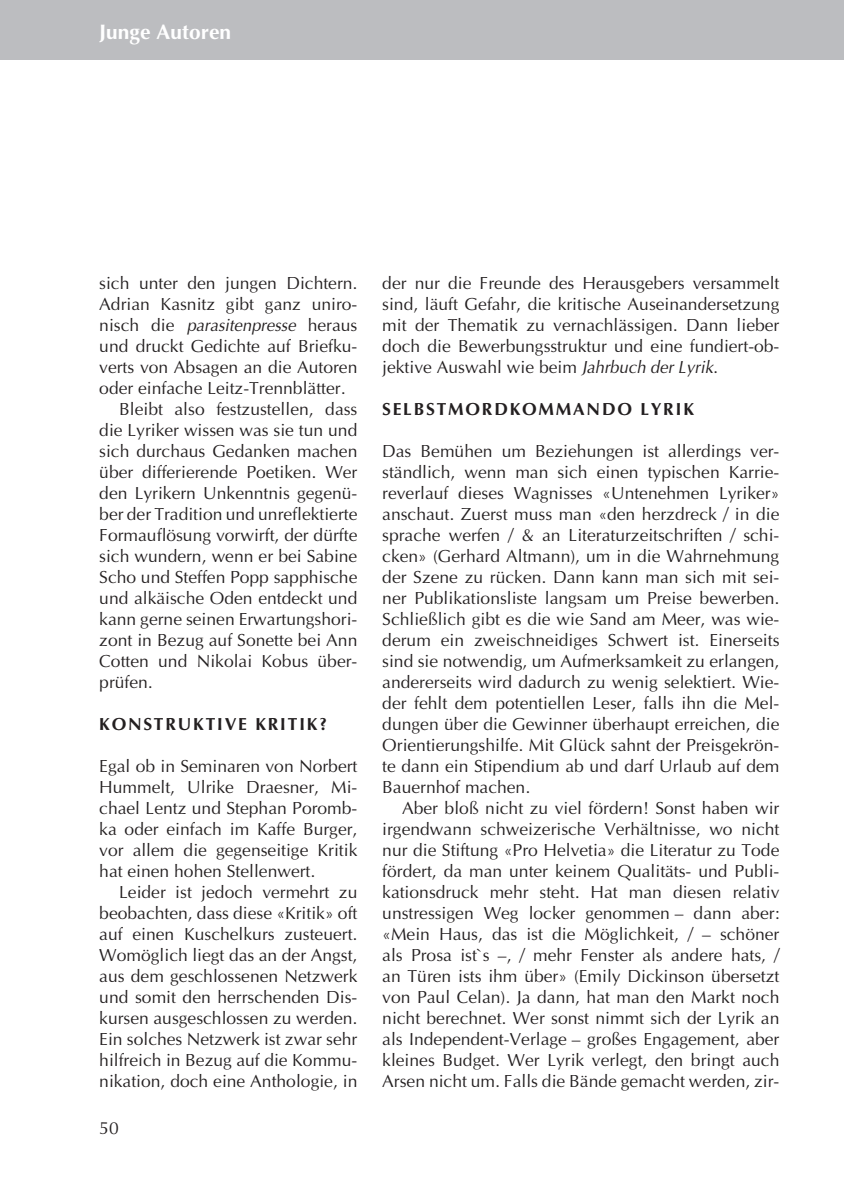
<style>
.page{position:relative;width:844px;height:1191px;background:#fff}
.page>*{position:absolute;margin:0;border:0;box-sizing:border-box;transform-origin:0 0}
.t1{font:700 21px "Optima";color:#fff}
.t2{font:17.5px/21px "Optima";color:#231f20;text-align:justify}
.t3{font:700 17.5px "Optima";letter-spacing:.1em;color:#231f20}
.t4{font:italic 17.5px "Optima";color:#231f20;scale:.95 1}
.s1{font-style:normal}
.s2{font-style:italic}
</style>
<div class="page">
<div style="left:0;top:0;width:843px;height:60px;background:#bcbdc0"></div>
<p class="t1" style="left:99px;top:19px;width:133px">Junge Autoren</p>
<p class="t2" style="left:99px;top:272px;width:259px">sich unter den jungen Dichtern.</p>
<p class="t2" style="left:99px;top:293px;width:259px">Adrian Kasnitz gibt ganz uniro-</p>
<p class="t4" style="left:99px;top:315px;width:273px"><span class="s1">n i s c h d i e</span> parasitenpresse <span class="s1">h e r a u s</span></p>
<p class="t2" style="left:99px;top:335px;width:259px">und druckt Gedichte auf Briefku-</p>
<p class="t2" style="left:99px;top:356px;width:259px">verts von Absagen an die Autoren</p>
<p class="t2" style="left:99px;top:377px;width:248px">oder einfache Leitz-Trennblätter.</p>
<p class="t2" style="left:119px;top:398px;width:240px">Bleibt also festzustellen, dass</p>
<p class="t2" style="left:99px;top:419px;width:259px">die Lyriker wissen was sie tun und</p>
<p class="t2" style="left:99px;top:440px;width:259px">sich durchaus Gedanken machen</p>
<p class="t2" style="left:99px;top:461px;width:259px">über differierende Poetiken. Wer</p>
<p class="t2" style="left:99px;top:482px;width:259px">den Lyrikern Unkenntnis gegenü-</p>
<p class="t2" style="left:99px;top:503px;width:259px">ber der Tradition und unreflektierte</p>
<p class="t2" style="left:99px;top:524px;width:259px">Formauflösung vorwirft, der dürfte</p>
<p class="t2" style="left:99px;top:545px;width:259px">sich wundern, wenn er bei Sabine</p>
<p class="t2" style="left:99px;top:566px;width:259px">Scho und Steffen Popp sapphische</p>
<p class="t2" style="left:99px;top:587px;width:259px">und alkäische Oden entdeckt und</p>
<p class="t2" style="left:99px;top:608px;width:259px">kann gerne seinen Erwartungshori-</p>
<p class="t2" style="left:99px;top:629px;width:259px">zont in Bezug auf Sonette bei Ann</p>
<p class="t2" style="left:99px;top:650px;width:259px">Cotten und Nikolai Kobus über-</p>
<p class="t2" style="left:99px;top:671px;width:55px">prüfen.</p>
<p class="t3" style="left:99px;top:713px;width:229px">KONSTRUKTIVE KRITIK?</p>
<p class="t2" style="left:99px;top:755px;width:259px">Egal ob in Seminaren von Norbert Hummelt, Ulrike Draesner, Mi&shy;chael Lentz und Stephan Poromb&shy;ka oder einfach im Kaffe Burger, vor allem die gegenseitige Kritik hat einen hohen Stellenwert.</p>
<p class="t2" style="left:99px;top:881px;width:259px;text-indent:20px">Leider ist jedoch vermehrt zu beobachten, dass diese «Kritik» oft auf einen Kuschelkurs zusteuert.<br>Womöglich liegt das an der Angst, aus dem geschlossenen Netzwerk und somit den herrschenden Dis&shy;kursen ausgeschlossen zu werden.<br>Ein solches Netzwerk ist zwar sehr hilfreich in Bezug auf die Kommu&shy;nikation, doch eine Anthologie, in</p>
<p class="t2" style="left:99px;top:1118px;width:21px">50</p>
<p class="t2" style="left:382px;top:272px;width:398px">der nur die Freunde des Herausgebers versammelt sind, läuft Gefahr, die kritische Auseinandersetzung mit der Thematik zu vernachlässigen. Dann lieber doch die Bewerbungsstruktur und eine fundiert-ob&shy;jektive Auswahl wie beim <span class="s2">Jahrbuch derLyrik</span>.</p>
<p class="t3" style="left:382px;top:398px;width:313px">SELBSTMORDKOMMANDO LYRIK</p>
<p class="t2" style="left:382px;top:440px;width:398px">Das Bemühen um Beziehungen ist allerdings ver&shy;ständlich, wenn man sich einen typischen Karrie&shy;reverlauf dieses Wagnisses «Untenehmen Lyriker» anschaut. Zuerst muss man «den herzdreck / in die sprache werfen / &amp; an Literaturzeitschriften / schi&shy;cken» (Gerhard Altmann), um in die Wahrnehmung der Szene zu rücken. Dann kann man sich mit sei&shy;ner Publikationsliste langsam um Preise bewerben.<br>Schließlich gibt es die wie Sand am Meer, was wie&shy;derum ein zweischneidiges Schwert ist. Einerseits sind sie notwendig, um Aufmerksamkeit zu erlangen, andererseits wird dadurch zu wenig selektiert. Wie&shy;der fehlt dem potentiellen Leser, falls ihn die Mel&shy;dungen über die Gewinner überhaupt erreichen, die Orientierungshilfe. Mit Glück sahnt der Preisgekrön&shy;te dann ein Stipendium ab und darf Urlaub auf dem Bauernhof machen.</p>
<p class="t2" style="left:382px;top:797px;width:398px;text-indent:20px">Aber bloß nicht zu viel fördern! Sonst haben wir irgendwann schweizerische Verhältnisse, wo nicht nur die Stiftung «Pro Helvetia» die Literatur zu Tode fördert, da man unter keinem Qualitäts- und Publi&shy;kationsdruck mehr steht. Hat man diesen relativ unstressigen Weg locker genommen – dann aber: «Mein Haus, das ist die Möglichkeit, / – schöner als Prosa ist`s –, / mehr Fenster als andere hats, / an Türen ists ihm über» (Emily Dickinson übersetzt von Paul Celan). Ja dann, hat man den Markt noch nicht berechnet. Wer sonst nimmt sich der Lyrik an als Independent-Verlage – großes Engagement, aber kleines Budget. Wer Lyrik verlegt, den bringt auch Arsen nicht um. Falls die Bände gemacht werden, zir-</p>
</div>
